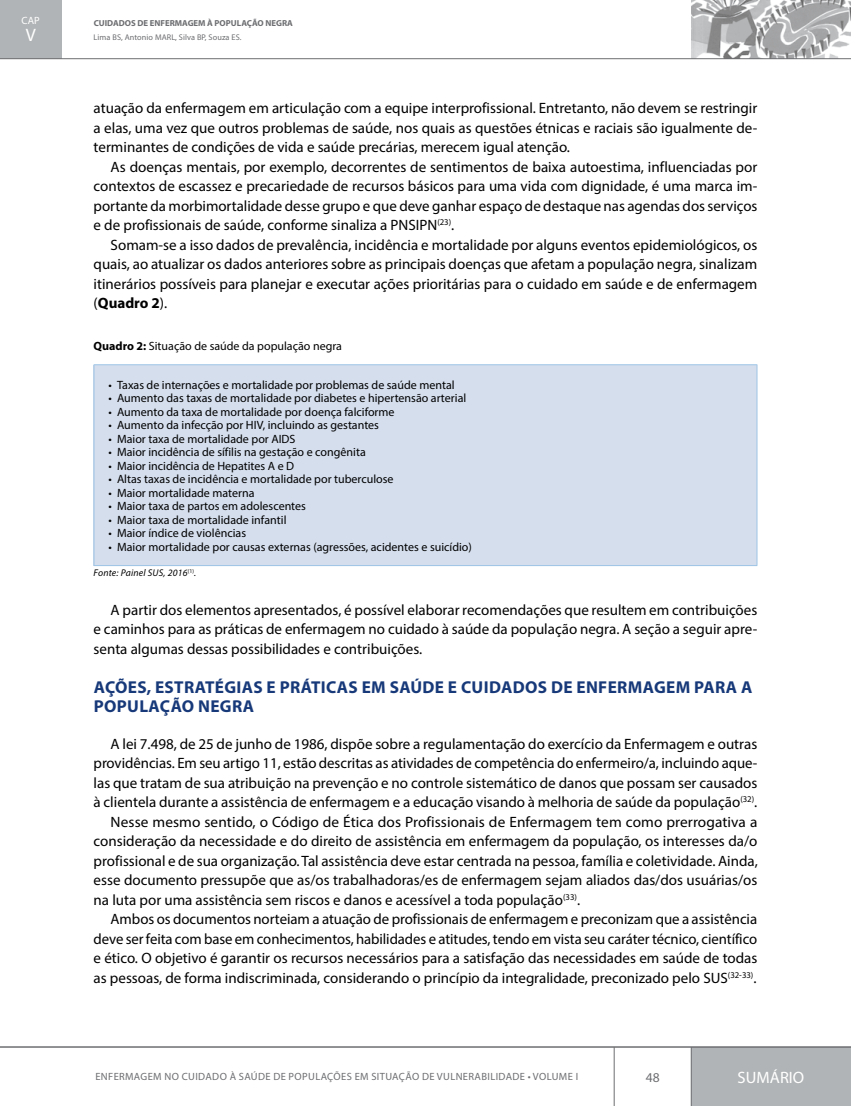
<style>
.page{position:relative;width:851px;height:1106px;background:#fff}
.page>*{position:absolute;margin:0;border:0;box-sizing:border-box;transform-origin:0 0}
.t1{font:18px "Myriad Pro";color:#fff}
.t2{font:700 17.25px/19.5px "Myriad Pro";letter-spacing:.02em;color:#173979}
.t3{font:16.5px "Myriad Pro";letter-spacing:.005em;color:#fff}
.t4{font:15px/19.5px "Myriad Pro";color:#000;text-align:justify}
.t5{font:13.5px "Myriad Pro";color:#6d6e71}
.t6{font:12px "Myriad Pro";color:#000}
.t7{font:10.5px "Myriad Pro";letter-spacing:.035em;color:#6d6e71}
.t8{font:10.5px "Myriad Pro";color:#fff}
.t9{font:italic 9.75px "Myriad Pro";letter-spacing:.02em;color:#000}
.t10{font:700 8.7px "Myriad Pro";color:#6d6e71}
.t11{font:8.25px "Myriad Pro";letter-spacing:.01em;color:#6d6e71}
.s1{font-weight:700}
</style>
<div class="page">
<div style="left:691px;top:1047px;width:159px;height:59px;background:#b1b4b6"></div>
<hr style="left:613px;top:1047px;width:1px;height:59px;background:#6d6e71">
<hr style="left:691px;top:1047px;width:1px;height:59px;background:#6d6e71">
<div style="left:0;top:0;width:62px;height:59px;background:#b1b4b6"></div>
<img style="left:691px;top:0;width:159px;height:58px">
<hr style="left:0;top:58px;width:850px;height:1px;background:#6d6e71">
<hr style="left:0;top:1046px;width:850px;height:1px;background:#6d6e71">
<div style="left:94px;top:365px;width:662px;height:200px;background:#d4deed"></div>
<hr style="left:94px;top:364px;width:663px;height:1px;background:#9ec4e5">
<hr style="left:94px;top:365px;width:1px;height:200px;background:#9ec4e5">
<hr style="left:756px;top:365px;width:1px;height:200px;background:#9ec4e5">
<hr style="left:94px;top:565px;width:663px;height:1px;background:#9ec4e5">
<p class="t8" style="left:22px;top:14px;width:20px">CAP</p>
<p class="t1" style="left:26px;top:24px;width:12px">V</p>
<p class="t10" style="left:94px;top:18px;width:201px">CUIDADOS DE ENFERMAGEM À POPULAÇÃO NEGRA</p>
<p class="t11" style="left:94px;top:32px;width:149px">Lima BS, Antonio MARL, Silva BP, Souza ES.</p>
<p class="t4" style="left:94px;top:98px;width:665px">atuação da enfermagem em articulação com a equipe interprofissional. Entretanto, não devem se restringir a elas, uma vez que outros problemas de saúde, nos quais as questões étnicas e raciais são igualmente de&shy;terminantes de condições de vida e saúde precárias, merecem igual atenção.</p>
<p class="t4" style="left:94px;top:157px;width:665px;text-indent:17px">As doenças mentais, por exemplo, decorrentes de sentimentos de baixa autoestima, influenciadas por contextos de escassez e precariedade de recursos básicos para uma vida com dignidade, é uma marca im&shy;portante da morbimortalidade desse grupo e que deve ganhar espaço de destaque nas agendas dos serviços e de profissionais de saúde, conforme sinaliza a PNSIPN<sup>(23)</sup>.</p>
<p class="t4" style="left:94px;top:235px;width:665px;text-indent:17px">Somam-se a isso dados de prevalência, incidência e mortalidade por alguns eventos epidemiológicos, os quais, ao atualizar os dados anteriores sobre as principais doenças que afetam a população negra, sinalizam itinerários possíveis para planejar e executar ações prioritárias para o cuidado em saúde e de enfermagem (<span class="s1">Quadro 2</span>).</p>
<p class="t6" style="left:94px;top:338px;width:250px"><span class="s1">Quadro 2:</span> Situação de saúde da população negra</p>
<p class="t6" style="left:108px;top:377px;width:347px">• Taxas de internações e mortalidade por problemas de saúde mental</p>
<p class="t6" style="left:108px;top:391px;width:359px">• Aumento das taxas de mortalidade por diabetes e hipertensão arterial</p>
<p class="t6" style="left:108px;top:404px;width:287px">• Aumento da taxa de mortalidade por doença falciforme</p>
<p class="t6" style="left:108px;top:418px;width:272px">• Aumento da infecção por HIV, incluindo as gestantes</p>
<p class="t6" style="left:108px;top:431px;width:188px">• Maior taxa de mortalidade por AIDS</p>
<p class="t6" style="left:108px;top:445px;width:259px">• Maior incidência de sífilis na gestação e congênita</p>
<p class="t6" style="left:108px;top:458px;width:187px">• Maior incidência de Hepatites A e D</p>
<p class="t6" style="left:108px;top:472px;width:286px">• Altas taxas de incidência e mortalidade por tuberculose</p>
<p class="t6" style="left:108px;top:485px;width:148px">• Maior mortalidade materna</p>
<p class="t6" style="left:108px;top:499px;width:199px">• Maior taxa de partos em adolescentes</p>
<p class="t6" style="left:108px;top:512px;width:179px">• Maior taxa de mortalidade infantil</p>
<p class="t6" style="left:108px;top:526px;width:139px">• Maior índice de violências</p>
<p class="t6" style="left:108px;top:539px;width:365px">• Maior mortalidade por causas externas (agressões, acidentes e suicídio)</p>
<p class="t9" style="left:94px;top:566px;width:104px">Fonte: Painel SUS, 2016<sup>(1)</sup>.</p>
<p class="t4" style="left:94px;top:600px;width:665px;text-indent:17px">A partir dos elementos apresentados, é possível elaborar recomendações que resultem em contribuições e caminhos para as práticas de enfermagem no cuidado à saúde da população negra. A seção a seguir apre&shy;senta algumas dessas possibilidades e contribuições.</p>
<p class="t2" style="left:94px;top:677px;width:660px">AÇÕES, ESTRATÉGIAS E PRÁTICAS EM SAÚDE E CUIDADOS DE ENFERMAGEM PARA A<br>POPULAÇÃO NEGRA</p>
<p class="t4" style="left:111px;top:733px;width:648px">A lei 7.498, de 25 de junho de 1986, dispõe sobre a regulamentação do exercício da Enfermagem e outras</p>
<p class="t4" style="left:94px;top:753px;width:665px">providências. Em seu artigo 11, estão descritas as atividades de competência do enfermeiro/a, incluindo aque-</p>
<p class="t4" style="left:94px;top:772px;width:665px">las que tratam de sua atribuição na prevenção e no controle sistemático de danos que possam ser causados</p>
<p class="t4" style="left:94px;top:792px;width:665px">à clientela durante a assistência de enfermagem e a educação visando à melhoria de saúde da população<sup>(32)</sup>.</p>
<p class="t4" style="left:111px;top:811px;width:648px">Nesse mesmo sentido, o Código de Ética dos Profissionais de Enfermagem tem como prerrogativa a</p>
<p class="t4" style="left:94px;top:831px;width:665px">consideração da necessidade e do direito de assistência em enfermagem da população, os interesses da/o</p>
<p class="t4" style="left:94px;top:850px;width:665px">profissional e de sua organização. Tal assistência deve estar centrada na pessoa, família e coletividade. Ainda,</p>
<p class="t4" style="left:94px;top:870px;width:665px">esse documento pressupõe que as/os trabalhadoras/es de enfermagem sejam aliados das/dos usuárias/os</p>
<p class="t4" style="left:94px;top:889px;width:488px">na luta por uma assistência sem riscos e danos e acessível a toda população<sup>(33)</sup>.</p>
<p class="t4" style="left:111px;top:909px;width:648px">Ambos os documentos norteiam a atuação de profissionais de enfermagem e preconizam que a assistência</p>
<p class="t4" style="left:94px;top:928px;width:665px">deve ser feita com base em conhecimentos, habilidades e atitudes, tendo em vista seu caráter técnico, científico</p>
<p class="t4" style="left:94px;top:948px;width:665px">e ético. O objetivo é garantir os recursos necessários para a satisfação das necessidades em saúde de todas</p>
<p class="t4" style="left:94px;top:967px;width:664px">as pessoas, de forma indiscriminada, considerando o princípio da integralidade, preconizado pelo SUS<sup>(32-33)</sup>.</p>
<p class="t7" style="left:95px;top:1070px;width:484px">ENFERMAGEM NO CUIDADO À SAÚDE DE POPULAÇÕES EM SITUAÇÃO DE VULNERABILIDADE • VOLUME I</p>
<p class="t5" style="left:645px;top:1068px;width:15px">48</p>
<p class="t3" style="left:737px;top:1067px;width:68px">SUMÁRIO</p>
</div>
